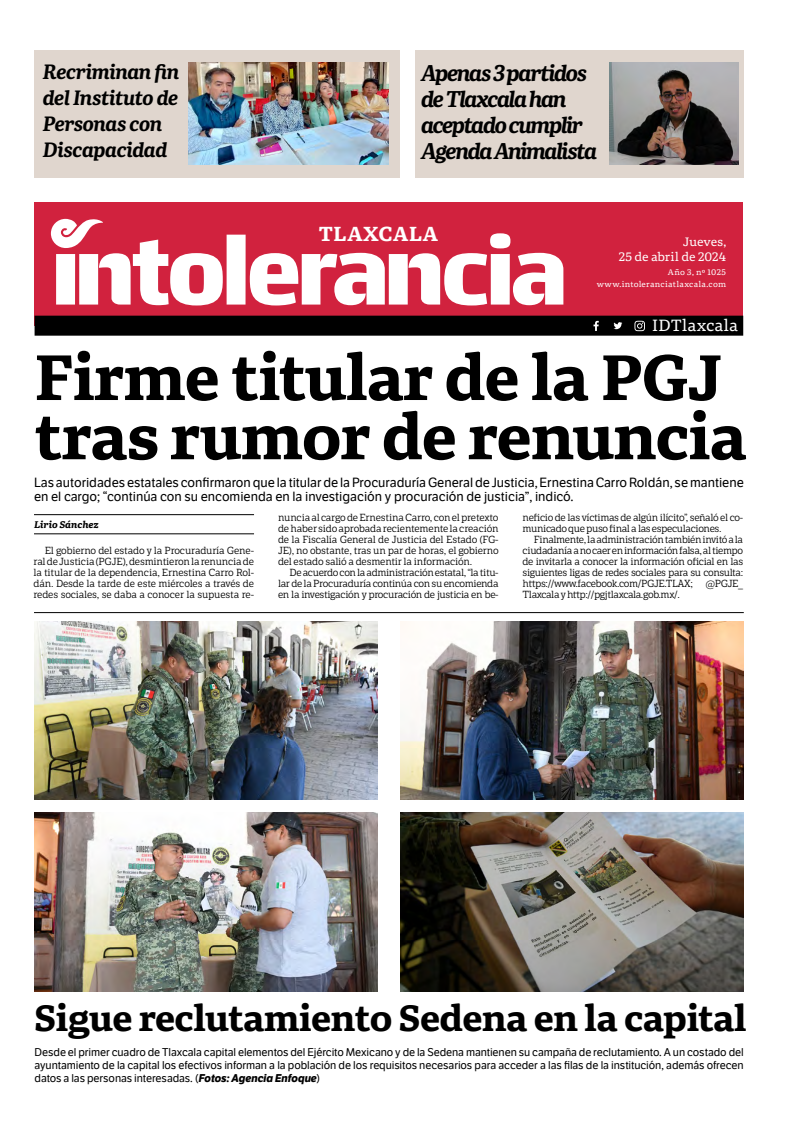
<style>
.page{position:relative;width:792px;height:1134px;background:#fff}
.page>*{position:absolute;margin:0;border:0;box-sizing:border-box;transform-origin:0 0}
.t1{font:700 63px/59.2px "Portada Text";letter-spacing:-.02em;color:#000}
.t2{font:700 36px "Portada Text";letter-spacing:-.02em;color:#000}
.t3{font:italic 700 22px/26px "Portada";letter-spacing:-.07em;color:#000}
.t4{font:italic 700 20px/26px "Portada";letter-spacing:-.03em;color:#000}
.t5{font:700 20px "Portada Text";letter-spacing:.025em;color:#fff}
.t6{font:16px "Portada Text";letter-spacing:-.01em;color:#fff}
.t7{font:13px/14px "LFT Etica";color:#000}
.t8{font:12px/15px "Portada Text";letter-spacing:-.015em;color:#fff;text-align:right}
.t9{font:11px/13px "LFT Etica";letter-spacing:-.01em;color:#000;text-align:justify}
.t10{font:10px/11px "LFT Etica Sheriff";letter-spacing:-.04em;color:#000;text-align:justify}
.t11{font:italic 700 9.5px "Portada Text";letter-spacing:-.01em;color:#000}
.t12{font:8px/12px "Portada Text";letter-spacing:.025em;color:#fff;text-align:right}
.s1{font-weight:700;font-style:italic}
</style>
<div class="page">
<div style="left:35px;top:202px;width:708px;height:124px;background:#d1223e"></div>
<div style="left:35px;top:316px;width:708px;height:20px;background:#000"></div>
<div style="left:227px;top:235px;width:19px;height:70px;background:#fff"></div>
<svg style="left:250px;top:233px;width:313px;height:72px"></svg>
<svg style="left:51px;top:218px;width:172px;height:87px"></svg>
<div style="left:415px;top:50px;width:329px;height:127px;background:#e0d6ce"></div>
<hr style="left:34px;top:514px;width:220px;height:1px;background:#000">
<hr style="left:34px;top:533px;width:220px;height:1px;background:#000">
<svg style="left:594px;top:321px;width:5px;height:10px"></svg>
<svg style="left:614px;top:322px;width:8px;height:7px"></svg>
<svg style="left:632px;top:318px;width:16px;height:16px"></svg>
<svg style="left:634px;top:321px;width:11px;height:10px"></svg>
<div style="left:35px;top:50px;width:365px;height:127px;background:#e0d6ce"></div>
<img style="left:188px;top:62px;width:201px;height:102px">
<hr style="left:34px;top:612px;width:710px;height:1px;background:#000">
<img style="left:610px;top:62px;width:128px;height:102px">
<img style="left:35px;top:621px;width:343px;height:178px">
<img style="left:35px;top:813px;width:343px;height:178px">
<img style="left:400px;top:621px;width:343px;height:178px">
<img style="left:400px;top:813px;width:343px;height:178px">
<h3 class="t4" style="left:43px;top:58px;width:138px">Recriminan fin del Instituto de<br>Personas con<br>Discapacidad</h3>
<h3 class="t3" style="left:421px;top:59px;width:178px">Apenas 3 partidos de Tlaxcala han aceptado cumplir<br>Agenda Animalista</h3>
<h3 class="t5" style="left:319px;top:219px;width:121px">TLAXCALA</h3>
<p class="t8" style="left:619px;top:234px;width:109px">Jueves,<br>25 de abril de 2024</p>
<p class="t12" style="left:597px;top:266px;width:131px">Año 3, nº 1025 www.intoleranciatlaxcala.com</p>
<h3 class="t6" style="left:652px;top:315px;width:88px">IDTlaxcala</h3>
<h1 class="t1" style="left:34px;top:346px;width:715px">Firme titular de la PGJ tras rumor de renuncia</h1>
<h3 class="t7" style="left:34px;top:476px;width:711px">Las autoridades estatales confirmaron que la titular de la Procuraduría General de Justicia, Ernestina Carro Roldán, se mantiene en el cargo; “continúa con su encomienda en la investigación y procuración de justicia”, indicó.</h3>
<p class="t11" style="left:34px;top:517px;width:66px">Lirio Sánchez</p>
<p class="t10" style="left:33px;top:545px;width:222px;text-indent:11px">El gobierno del estado y la Procuraduría Gene&shy;ral de Justicia (PGJE), desmintieron la renuncia de la titular de la dependencia, Ernestina Carro Rol&shy;dán. Desde la tarde de este miércoles a través de redes sociales, se daba a conocer la supuesta re-</p>
<p class="t10" style="left:278px;top:512px;width:222px">nuncia al cargo de Ernestina Carro, con el pretexto de haber sido aprobada recientemente la creación de la Fiscalía General de Justicia del Estado (FG-JE), no obstante, tras un par de horas, el gobierno del estado salió a desmentir la información.</p>
<p class="t10" style="left:278px;top:567px;width:222px;text-indent:11px">De acuerdo con la administración estatal, “la titu&shy;lar de la Procuraduría continúa con su encomienda en la investigación y procuración de justicia en be-</p>
<p class="t10" style="left:523px;top:512px;width:222px">neficio de las víctimas de algún ilícito”, señaló el co&shy;municado que puso final a las especulaciones.</p>
<p class="t10" style="left:523px;top:534px;width:222px;text-indent:11px">Finalmente, la administración también invitó a la ciudadanía a no caer en información falsa, al tiempo de invitarla a conocer la información oficial en las siguientes ligas de redes sociales para su consulta: https://www.facebook.com/PGJE.TLAX;</p>
<p class="t10" style="left:705px;top:578px;width:39px">@PGJE_</p>
<p class="t10" style="left:523px;top:589px;width:159px">Tlaxcala y http://pgjtlaxcala.gob.mx/.</p>
<h2 class="t2" style="left:34px;top:991px;width:714px">Sigue reclutamiento Sedena en la capital</h2>
<p class="t9" style="left:35px;top:1046px;width:711px">Desde el primer cuadro de Tlaxcala capital elementos del Ejército Mexicano y de la Sedena mantienen su campaña de reclutamiento. A un costado del ayuntamiento de la capital los efectivos informan a la población de los requisitos necesarios para acceder a las filas de la institución, además ofrecen datos a las personas interesadas. (<span class="s1">Fotos: Agencia Enfoque</span>)</p>
</div>
